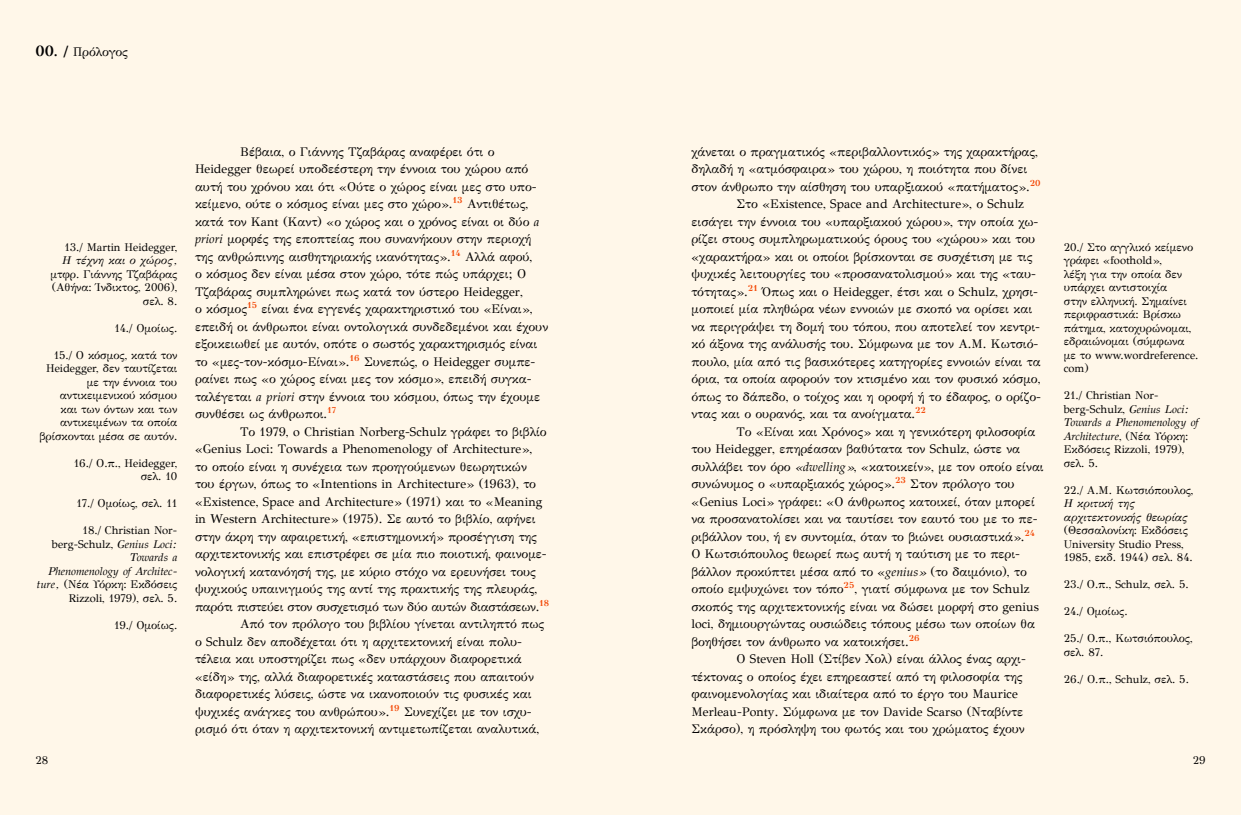
<style>
.page{position:relative;width:1241px;height:815px;background:#fff}
.page>*{position:absolute;margin:0;border:0;box-sizing:border-box;transform-origin:0 0}
.t1{font:12.5px/17.5px "GFS Didot";letter-spacing:.005em;color:#000}
.t2{font:12.5px "GFS Didot";letter-spacing:-.015em;color:#000}
.t3{font:11.25px/13.5px "GFS Didot";color:#000}
.t4{font:italic 11.25px/13.5px "GFS Didot";color:#000}
.s1{font-weight:700;font-size:15px}
.s2{font-style:italic}
</style>
<div class="page">
<div style="left:0;top:0;width:1240px;height:815px;background:#fff7e9"></div>
<p class="t1" style="left:35px;top:42px;width:94px"><span class="s1">00. /</span> Πρόλογος</p>
<p class="t3" style="left:64px;top:239px;width:114px">13./ Martin Heidegger,</p>
<p class="t4" style="left:62px;top:253px;width:116px">Η τέχνη και ο χώρος,</p>
<p class="t3" style="left:50px;top:266px;width:128px;text-align:right">μτφρ. Γιάννης Τζαβάρας (Αθήνα: Ίνδικτος, 2006), σελ. 8.</p>
<p class="t3" style="left:114px;top:320px;width:64px">14./ Ομοίως.</p>
<p class="t3" style="left:40px;top:347px;width:139px;text-align:right">15./ Ο κόσμος, κατά τον<br>Heidegger, δεν ταυτίζεται με την έννοια του αντικειμενικού κόσμου<br>και των όντων και των αντικειμένων τα οποία βρίσκονται μέσα σε αυτόν.</p>
<p class="t3" style="left:74px;top:455px;width:105px;text-align:right">16./ Ο.π., Heidegger, σελ. 10</p>
<p class="t3" style="left:76px;top:496px;width:102px">17./ Ομοίως, σελ. 11</p>
<p class="t3" style="left:37px;top:523px;width:142px;text-align:right">18./ Christian Nor&shy;berg-Schulz, <span class="s2">Genius Loci:<br>Towards a<br>Phenomenology of Architec&shy;ture,</span> (Νέα Υόρκη: Εκδόσεις<br>Rizzoli, 1979), σελ. 5.</p>
<p class="t3" style="left:114px;top:617px;width:65px">19./ Ομοίως.</p>
<p class="t1" style="left:195px;top:142px;width:354px;text-indent:45px">Βέβαια, ο Γιάννης Τζαβάρας αναφέρει ότι ο Heidegger θεωρεί υποδεέστερη την έννοια του χώρου από αυτή του χρόνου και ότι «Ούτε ο χώρος είναι μες στο υπο&shy;κείμενο, ούτε ο κόσμος είναι μες στο χώρο».<sup>13</sup> Αντιθέτως, κατά τον Kant (Καντ) «ο χώρος και ο χρόνος είναι οι δύο <span class="s2">a priori</span> μορφές της εποπτείας που συνανήκουν στην περιοχή της ανθρώπινης αισθητηριακής ικανότητας».<sup>14</sup> Αλλά αφού,<br>ο κόσμος δεν είναι μέσα στον χώρο, τότε πώς υπάρχει; Ο Τζαβάρας συμπληρώνει πως κατά τον ύστερο Heidegger,<br>ο κόσμος<sup>15</sup> είναι ένα εγγενές χαρακτηριστικό του «Είναι», επειδή οι άνθρωποι είναι οντολογικά συνδεδεμένοι και έχουν εξοικειωθεί με αυτόν, οπότε ο σωστός χαρακτηρισμός είναι το «μες-τον-κόσμο-Είναι».<sup>16</sup> Συνεπώς, ο Heidegger συμπε&shy;ραίνει πως «ο χώρος είναι μες τον κόσμο», επειδή συγκα&shy;ταλέγεται <span class="s2">a priori</span> στην έννοια του κόσμου, όπως την έχουμε συνθέσει ως άνθρωποι.<sup>17</sup></p>
<p class="t1" style="left:240px;top:422px;width:308px">Το 1979, o Christian Norberg-Schulz γράφει το βιβλίο</p>
<p class="t1" style="left:195px;top:440px;width:338px">«Genius Loci: Towards a Phenomenology of Architecture»,</p>
<p class="t1" style="left:195px;top:457px;width:333px">το οποίο είναι η συνέχεια των προηγούμενων θεωρητικών</p>
<p class="t1" style="left:195px;top:475px;width:342px">του έργων, όπως το «Intentions in Architecture» (1963), το</p>
<p class="t1" style="left:195px;top:492px;width:349px">«Existence, Space and Architecture» (1971) και το «Meaning</p>
<p class="t1" style="left:195px;top:510px;width:342px">in Western Architecture» (1975). Σε αυτό το βιβλίο, αφήνει</p>
<p class="t1" style="left:195px;top:527px;width:343px">στην άκρη την αφαιρετική, «επιστημονική» προσέγγιση της</p>
<p class="t1" style="left:195px;top:545px;width:353px">αρχιτεκτονικής και επιστρέφει σε μία πιο ποιοτική, φαινομε-</p>
<p class="t1" style="left:195px;top:562px;width:342px">νολογική κατανόησή της, με κύριο στόχο να ερευνήσει τους</p>
<p class="t1" style="left:195px;top:580px;width:343px">ψυχικούς υπαινιγμούς της αντί της πρακτικής της πλευράς,</p>
<p class="t2" style="left:195px;top:597px;width:356px">παρότι πιστεύει στον συσχετισμό των δύο αυτών διαστάσεων.<sup>18</sup></p>
<p class="t1" style="left:240px;top:615px;width:306px">Από τον πρόλογο του βιβλίου γίνεται αντιληπτό πως</p>
<p class="t1" style="left:195px;top:632px;width:328px">ο Schulz δεν αποδέχεται ότι η αρχιτεκτονική είναι πολυ-</p>
<p class="t1" style="left:195px;top:650px;width:328px">τέλεια και υποστηρίζει πως «δεν υπάρχουν διαφορετικά</p>
<p class="t1" style="left:195px;top:667px;width:340px">«είδη» της, αλλά διαφορετικές καταστάσεις που απαιτούν</p>
<p class="t1" style="left:195px;top:685px;width:338px">διαφορετικές λύσεις, ώστε να ικανοποιούν τις φυσικές και</p>
<p class="t1" style="left:195px;top:702px;width:338px">ψυχικές ανάγκες του ανθρώπου».<sup>19</sup> Συνεχίζει με τον ισχυ-</p>
<p class="t1" style="left:195px;top:720px;width:346px">ρισμό ότι όταν η αρχιτεκτονική αντιμετωπίζεται αναλυτικά,</p>
<p class="t1" style="left:691px;top:142px;width:348px">χάνεται ο πραγματικός «περιβαλλοντικός» της χαρακτήρας,</p>
<p class="t1" style="left:691px;top:160px;width:337px">δηλαδή η «ατμόσφαιρα» του χώρου, η ποιότητα που δίνει</p>
<p class="t1" style="left:691px;top:177px;width:350px">στον άνθρωπο την αίσθηση του υπαρξιακού «πατήματος».<sup>20</sup></p>
<p class="t1" style="left:736px;top:195px;width:289px">Στο «Existence, Space and Architecture», ο Schulz</p>
<p class="t1" style="left:691px;top:212px;width:348px">εισάγει την έννοια του «υπαρξιακού χώρου», την οποία χω-</p>
<p class="t1" style="left:691px;top:230px;width:345px">ρίζει στους συμπληρωματικούς όρους του «χώρου» και του</p>
<p class="t1" style="left:691px;top:247px;width:342px">«χαρακτήρα» και οι οποίοι βρίσκονται σε συσχέτιση με τις</p>
<p class="t1" style="left:691px;top:265px;width:346px">ψυχικές λειτουργίες του «προσανατολισμού» και της «ταυ-</p>
<p class="t1" style="left:691px;top:282px;width:348px">τότητας».<sup>21</sup> Όπως και ο Heidegger, έτσι και ο Schulz, χρησι-</p>
<p class="t1" style="left:691px;top:300px;width:342px">μοποιεί μία πληθώρα νέων εννοιών με σκοπό να ορίσει και</p>
<p class="t1" style="left:691px;top:317px;width:350px">να περιγράψει τη δομή του τόπου, που αποτελεί τον κεντρι-</p>
<p class="t1" style="left:691px;top:335px;width:348px">κό άξονα της ανάλυσής του. Σύμφωνα με τον Α.Μ. Κωτσιό-</p>
<p class="t1" style="left:691px;top:352px;width:350px">πουλο, μία από τις βασικότερες κατηγορίες εννοιών είναι τα</p>
<p class="t1" style="left:691px;top:370px;width:350px">όρια, τα οποία αφορούν τον κτισμένο και τον φυσικό κόσμο,</p>
<p class="t1" style="left:691px;top:387px;width:351px">όπως το δάπεδο, ο τοίχος και η οροφή ή το έδαφος, ο ορίζο-</p>
<p class="t1" style="left:691px;top:405px;width:236px">ντας και ο ουρανός, και τα ανοίγματα.<sup>22</sup></p>
<p class="t1" style="left:736px;top:422px;width:300px">Το «Είναι και Χρόνος» και η γενικότερη φιλοσοφία</p>
<p class="t1" style="left:691px;top:440px;width:330px">του Heidegger, επηρέασαν βαθύτατα τον Schulz, ώστε να</p>
<p class="t1" style="left:691px;top:457px;width:354px">συλλάβει τον όρο <span class="s2">«dwelling»</span>, «κατοικείν», με τον οποίο είναι</p>
<p class="t1" style="left:691px;top:475px;width:324px">συνώνυμος ο «υπαρξιακός χώρος».<sup>23</sup> Στον πρόλογο του</p>
<p class="t1" style="left:691px;top:492px;width:345px">«Genius Loci» γράφει: «Ο άνθρωπος κατοικεί, όταν μπορεί</p>
<p class="t1" style="left:691px;top:510px;width:347px">να προσανατολίσει και να ταυτίσει τον εαυτό του με το πε-</p>
<p class="t1" style="left:691px;top:527px;width:345px">ριβάλλον του, ή εν συντομία, όταν το βιώνει ουσιαστικά».<sup>24</sup></p>
<p class="t1" style="left:691px;top:545px;width:330px">Ο Κωτσιόπουλος θεωρεί πως αυτή η ταύτιση με το περι-</p>
<p class="t1" style="left:691px;top:562px;width:337px">βάλλον προκύπτει μέσα από το «<span class="s2">genius»</span> (το δαιμόνιο), το</p>
<p class="t1" style="left:691px;top:580px;width:339px">οποίο εμψυχώνει τον τόπο<sup>25</sup>, γιατί σύμφωνα με τον Schulz</p>
<p class="t1" style="left:691px;top:597px;width:349px">σκοπός της αρχιτεκτονικής είναι να δώσει μορφή στο genius</p>
<p class="t1" style="left:691px;top:615px;width:345px">loci, δημιουργώντας ουσιώδεις τόπους μέσω των οποίων θα</p>
<p class="t1" style="left:691px;top:632px;width:230px">βοηθήσει τον άνθρωπο να κατοικήσει.<sup>26</sup></p>
<p class="t1" style="left:736px;top:650px;width:291px">Ο Steven Holl (Στίβεν Χολ) είναι άλλος ένας αρχι-</p>
<p class="t1" style="left:691px;top:667px;width:332px">τέκτονας ο οποίος έχει επηρεαστεί από τη φιλοσοφία της</p>
<p class="t1" style="left:691px;top:685px;width:328px">φαινομενολογίας και ιδιαίτερα από το έργο του Maurice</p>
<p class="t1" style="left:691px;top:702px;width:333px">Merleau-Ponty. Σύμφωνα με τον Davide Scarso (Νταβίντε</p>
<p class="t1" style="left:691px;top:720px;width:335px">Σκάρσο), η πρόσληψη του φωτός και του χρώματος έχουν</p>
<p class="t3" style="left:1063px;top:239px;width:136px">20./ Στο αγγλικό κείμενο γράφει «foothold»,<br>λέξη για την οποία δεν υπάρχει αντιστοιχία<br>στην ελληνική. Σημαίνει περιφραστικά: Βρίσκω πάτημα, κατοχυρώνομαι, εδραιώνομαι (σύμφωνα με το www.wordreference. com)</p>
<p class="t3" style="left:1063px;top:388px;width:136px">21./ Christian Nor&shy;berg-Schulz, <span class="s2">Genius Loci:<br>Towards a Phenomenology of<br>Architecture</span>, (Νέα Υόρκη:<br>Εκδόσεις Rizzoli, 1979), σελ. 5.</p>
<p class="t3" style="left:1063px;top:482px;width:131px">22./ Α.Μ. Κωτσιόπουλος,</p>
<p class="t4" style="left:1063px;top:496px;width:125px">Η κριτική της αρχιτεκτονικής θεωρίας</p>
<p class="t3" style="left:1063px;top:523px;width:130px">(Θεσσαλονίκη: Εκδόσεις<br>University Studio Press,<br>1985, εκδ. 1944) σελ. 84.</p>
<p class="t3" style="left:1063px;top:577px;width:126px">23./ Ο.π., Schulz, σελ. 5.</p>
<p class="t3" style="left:1063px;top:604px;width:65px">24./ Ομοίως.</p>
<p class="t3" style="left:1063px;top:631px;width:130px">25./ Ο.π., Κωτσιόπουλος, σελ. 87.</p>
<p class="t3" style="left:1063px;top:671px;width:127px">26./ Ο.π., Schulz, σελ. 5.</p>
<p class="t3" style="left:35px;top:753px;width:14px">28</p>
<p class="t3" style="left:1192px;top:753px;width:14px">29</p>
</div>
